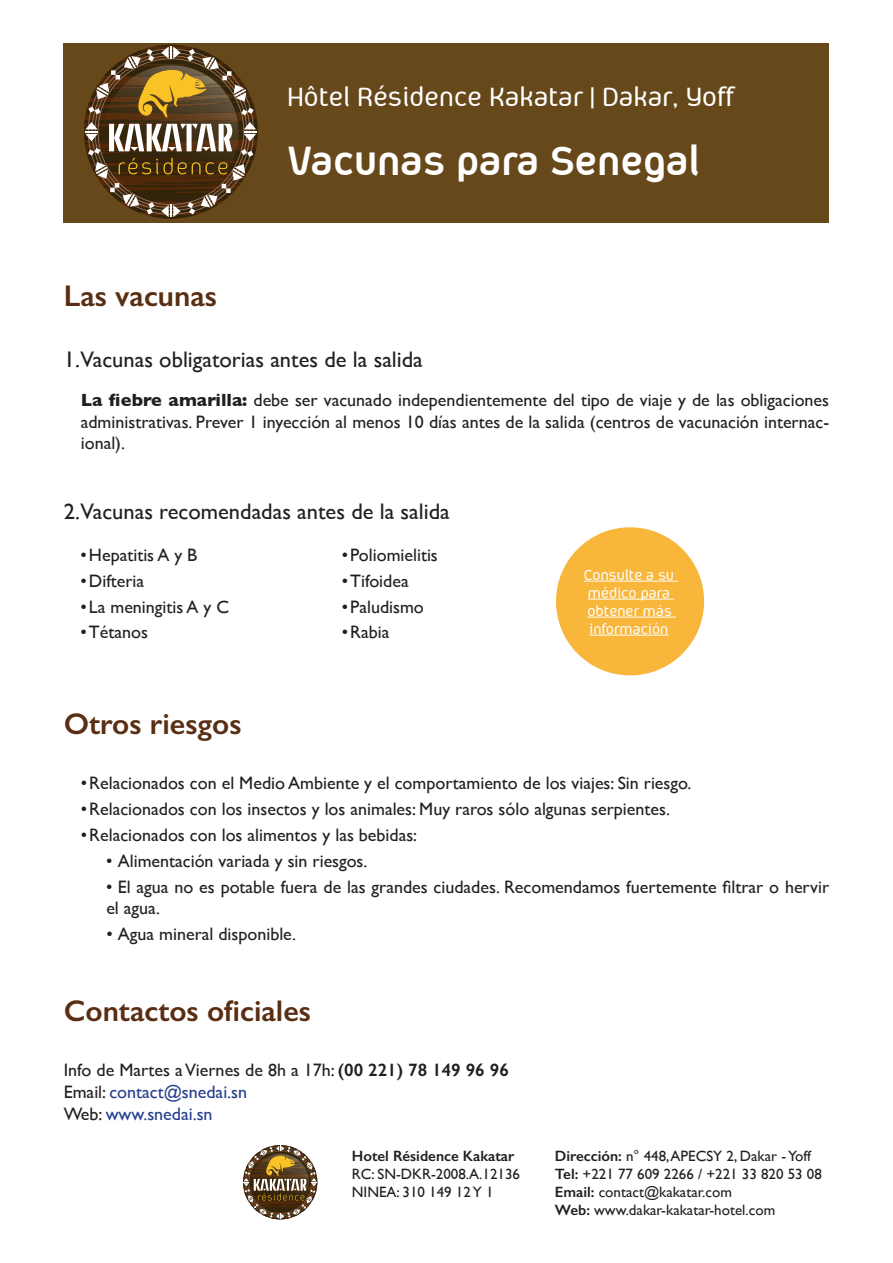
<style>
.page{position:relative;width:893px;height:1263px;background:#fff}
.page>*{position:absolute;margin:0;border:0;box-sizing:border-box;transform-origin:0 0}
.t1{font:700 46.5px "Aeroportal";color:#fff}
.t2{font:600 30px "Gill Sans";color:#592e12}
.t3{font:500 30px "Aeroportal";color:#fff}
.t4{font:22.5px "Gill Sans";color:#231f20}
.t5{font:18px/21.6px "Gill Sans";color:#231f20}
.t6{font:500 16.5px/18px "Aeroportal";color:#fff}
.t7{font:15px/18px "Gill Sans";color:#231f20}
.t8{font:600 15px "Gill Sans";color:#231f20}
.s1{font-weight:700}
.s2{font-weight:600}
.s3{color:#253f8e}
</style>
<div class="page">
<div style="left:64px;top:43px;width:765px;height:180px;background:#66481a"></div>
<div style="left:556px;top:527px;width:148px;height:148px;background:#f8b63b;border-radius:50%"></div>
<hr style="left:584px;top:581px;width:94px;height:1px;background:#fff">
<hr style="left:588px;top:599px;width:86px;height:1px;background:#fff">
<hr style="left:587px;top:617px;width:89px;height:1px;background:#fff">
<hr style="left:589px;top:635px;width:79px;height:1px;background:#fff">
<svg style="left:243px;top:1145px;width:74px;height:74px"></svg>
<svg style="left:84px;top:45px;width:174px;height:174px"></svg>
<h2 class="t3" style="left:287px;top:82px;width:448px">Hôtel Résidence Kakatar | Dakar, Yoff</h2>
<h2 class="t2" style="left:64px;top:278px;width:155px">Las vacunas</h2>
<h1 class="t1" style="left:287px;top:136px;width:414px">Vacunas para Senegal</h1>
<p class="t4" style="left:64px;top:346px;width:361px">1.Vacunas obligatorias antes de la salida</p>
<p class="t5" style="left:81px;top:389px;width:750px;text-align:justify"><span class="s1">La fiebre amarilla:</span> debe ser vacunado independientemente del tipo de viaje y de las obligaciones administrativas. Prever 1 inyección al menos 10 días antes de la salida (centros de vacunación internac&shy;ional).</p>
<p class="t4" style="left:64px;top:498px;width:388px">2.Vacunas recomendadas antes de la salida</p>
<p class="t5" style="left:80px;top:544px;width:118px">• Hepatitis A y B</p>
<p class="t5" style="left:80px;top:570px;width:65px">• Difteria</p>
<p class="t5" style="left:80px;top:595px;width:150px">• La meningitis A y C</p>
<p class="t5" style="left:80px;top:621px;width:69px">• Tétanos</p>
<p class="t5" style="left:342px;top:544px;width:98px">• Poliomielitis</p>
<p class="t5" style="left:342px;top:570px;width:68px">• Tifoidea</p>
<p class="t5" style="left:342px;top:595px;width:84px">• Paludismo</p>
<p class="t5" style="left:342px;top:621px;width:49px">• Rabia</p>
<p class="t6" style="left:584px;top:566px;width:92px">Consulte a su médico para obtener más información</p>
<h2 class="t2" style="left:64px;top:705px;width:179px">Otros riesgos</h2>
<p class="t5" style="left:81px;top:772px;width:612px">• Relacionados con el Medio Ambiente y el comportamiento de los viajes: Sin riesgo.</p>
<p class="t5" style="left:81px;top:798px;width:591px">• Relacionados con los insectos y los animales: Muy raros sólo algunas serpientes.</p>
<p class="t5" style="left:81px;top:824px;width:338px">• Relacionados con los alimentos y las bebidas:</p>
<p class="t5" style="left:106px;top:850px;width:263px">• Alimentación variada y sin riesgos.</p>
<p class="t5" style="left:106px;top:876px;width:724px">• El agua no es potable fuera de las grandes ciudades. Recomendamos fuertemente filtrar o hervir el agua.</p>
<p class="t5" style="left:106px;top:923px;width:191px">• Agua mineral disponible.</p>
<h2 class="t2" style="left:64px;top:992px;width:249px">Contactos oficiales</h2>
<p class="t5" style="left:64px;top:1059px;width:447px">Info de Martes aViernes de 8h a 17h: <span class="s2">(00 221) 78 149 96 96<br></span>Email: <span class="s3">contact@snedai.sn<br></span>Web: <span class="s3">www.snedai.sn</span></p>
<p class="t8" style="left:352px;top:1146px;width:164px">Hotel Résidence Kakatar</p>
<p class="t7" style="left:352px;top:1164px;width:170px">RC: SN-DKR-2008.A.12136<br>NINEA: 310 149 12 Y 1</p>
<p class="t7" style="left:555px;top:1146px;width:268px"><span class="s2">Dirección:</span> n° 448, APECSY 2, Dakar - Yoff <span class="s2">Tel:</span> +221 77 609 2266 / +221 33 820 53 08<br><span class="s2">Email:</span> contact@kakatar.com<br><span class="s2">Web:</span> www.dakar-kakatar-hotel.com</p>
</div>
